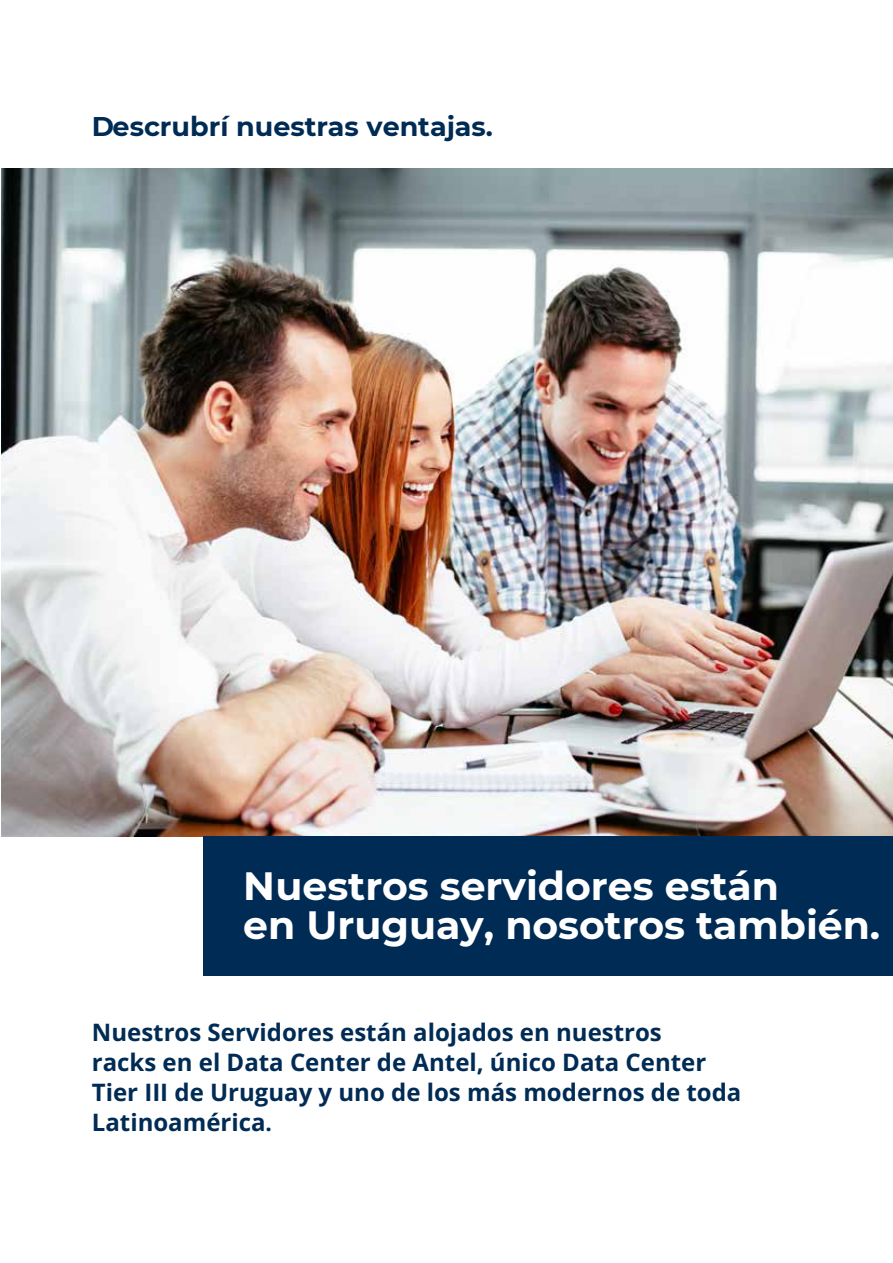
<style>
.page{position:relative;width:893px;height:1263px;background:#fff}
.page>*{position:absolute;margin:0;border:0;box-sizing:border-box;transform-origin:0 0}
.t1{font:700 39.45px/38.7px "Montserrat";color:#fff}
.t2{font:700 27px "Montserrat";color:#002b54}
.t3{font:24px/30px "Open Sans";color:#002b54}
.s1{font-size:22.5px}
</style>
<div class="page">
<img style="left:2px;top:168px;width:891px;height:669px">
<div style="left:204px;top:836px;width:689px;height:139px;background:#002b54"></div>
<p class="t2" style="left:92px;top:107px;width:403px">Descrubrí nuestras ventajas.</p>
<h1 class="t1" style="left:243px;top:865px;width:638px">Nuestros servidores están<br>en Uruguay, nosotros también.</h1>
<p class="t3" style="left:92px;top:1017px;width:651px">Nuestros Servidores están alojados en nuestros<br>racks en el Data Center de Antel, único Data Center Tier III de Uruguay y uno de los más modernos de toda Latinoamérica<span class="s1">.</span></p>
</div>
